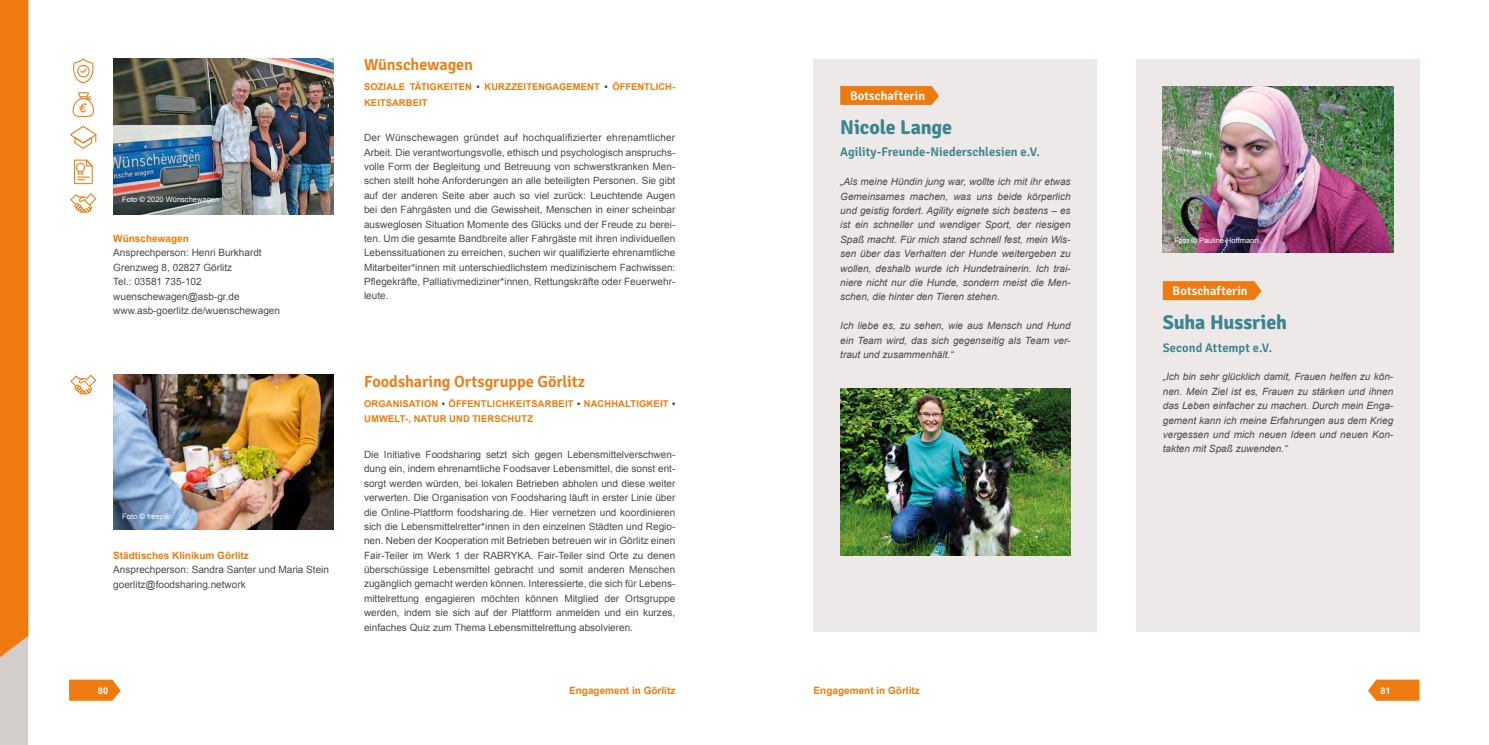
<style>
.page{position:relative;width:1489px;height:745px;background:#fff}
.page>*{position:absolute;margin:0;border:0;box-sizing:border-box;transform-origin:0 0}
.t1{font:700 20px "Signika";letter-spacing:-.005em;color:#3c848d}
.t2{font:600 16.25px "Signika";letter-spacing:-.005em;color:#ef7b10}
.t3{font:600 12.5px "Signika";letter-spacing:.005em;color:#3c848d}
.t4{font:600 12.5px "Signika";letter-spacing:.005em;color:#fff}
.t5{font:10px/14.4px "Arial";color:#4a4a49;text-align:justify}
.t6{font:italic 10px/14.4px "Arial";color:#4a4a49;text-align:justify}
.t7{font:700 10px "Arial";color:#ef7b10}
.t8{font:700 10px "Arial";color:#ef7b0b}
.t9{font:700 9.38px/15px "Arial";letter-spacing:.01em;color:#ef7b0b}
.t10{font:700 9.25px "Arial";color:#fff}
.t11{font:7.5px "Arial";color:#fff}
.s1{color:#4a4a49}
</style>
<div class="page">
<svg style="left:1368px;top:679px;width:51px;height:21px"></svg>
<svg style="left:69px;top:679px;width:52px;height:21px"></svg>
<div style="left:0;top:617px;width:28px;height:127px;background:#d3cecb"></div>
<div style="left:0;top:0;width:28px;height:658px;background:#ef7b10"></div>
<img style="left:113px;top:58px;width:220px;height:156px">
<svg style="left:73px;top:58px;width:21px;height:25px"></svg>
<svg style="left:73px;top:92px;width:21px;height:25px"></svg>
<svg style="left:70px;top:126px;width:26px;height:23px"></svg>
<svg style="left:74px;top:159px;width:19px;height:25px"></svg>
<svg style="left:70px;top:193px;width:26px;height:20px"></svg>
<div style="left:1136px;top:58px;width:283px;height:573px;background:#ece9e8"></div>
<svg style="left:1162px;top:281px;width:99px;height:19px;background:#ee801a"></svg>
<img style="left:1162px;top:86px;width:231px;height:166px">
<div style="left:813px;top:58px;width:284px;height:573px;background:#ece9e8"></div>
<svg style="left:840px;top:86px;width:99px;height:19px;background:#ee7f19"></svg>
<img style="left:840px;top:388px;width:230px;height:167px">
<img style="left:113px;top:374px;width:220px;height:155px">
<svg style="left:70px;top:374px;width:26px;height:20px"></svg>
<p class="t11" style="left:122px;top:195px;width:98px">Foto © 2020 Wünschewagen</p>
<p class="t8" style="left:113px;top:232px;width:77px">Wünschewagen</p>
<p class="t5" style="left:113px;top:246px;width:168px;text-align:left">Ansprechperson: Henri Burkhardt<br>Grenzweg 8, 02827 Görlitz<br>Tel.: 03581 735-102 wuenschewagen@asb-gr.de www.asb-goerlitz.de/wuenschewagen</p>
<p class="t11" style="left:122px;top:511px;width:49px">Foto © freepik</p>
<p class="t8" style="left:113px;top:548px;width:137px">Städtisches Klinikum Görlitz</p>
<p class="t5" style="left:113px;top:562px;width:217px">Ansprechperson: Sandra Santer und Maria Stein goerlitz@foodsharing.network</p>
<h2 class="t2" style="left:364px;top:55px;width:110px">Wünschewagen</h2>
<p class="t9" style="left:364px;top:80px;width:313px">SOZIALE TÄTIGKEITEN <span class="s1">•</span> KURZZEITENGAGEMENT <span class="s1">•</span> ÖFFENTLICH-<br>KEITSARBEIT</p>
<p class="t5" style="left:364px;top:130px;width:313px">Der Wünschewagen gründet auf hochqualifizierter ehrenamtlicher Arbeit. Die verantwortungsvolle, ethisch und psychologisch anspruchs&shy;volle Form der Begleitung und Betreuung von schwerstkranken Men&shy;schen stellt hohe Anforderungen an alle beteiligten Personen. Sie gibt auf der anderen Seite aber auch so viel zurück: Leuchtende Augen bei den Fahrgästen und die Gewissheit, Menschen in einer scheinbar ausweglosen Situation Momente des Glücks und der Freude zu berei&shy;ten. Um die gesamte Bandbreite aller Fahrgäste mit ihren individuellen Lebenssituationen zu erreichen, suchen wir qualifizierte ehrenamtliche Mitarbeiter*innen mit unterschiedlichstem medizinischem Fachwissen:<br>Pflegekräfte, Palliativmediziner*innen, Rettungskräfte oder Feuerwehr&shy;leute.</p>
<h2 class="t2" style="left:364px;top:371px;width:222px">Foodsharing Ortsgruppe Görlitz</h2>
<p class="t9" style="left:364px;top:396px;width:313px">ORGANISATION <span class="s1">•</span> ÖFFENTLICHKEITSARBEIT <span class="s1">•</span> NACHHALTIGKEIT <span class="s1">•<br></span>UMWELT-, NATUR UND TIERSCHUTZ</p>
<p class="t5" style="left:364px;top:447px;width:313px">Die Initiative Foodsharing setzt sich gegen Lebensmittelverschwen&shy;dung ein, indem ehrenamtliche Foodsaver Lebensmittel, die sonst ent&shy;sorgt werden würden, bei lokalen Betrieben abholen und diese weiter verwerten. Die Organisation von Foodsharing läuft in erster Linie über die Online-Plattform foodsharing.de. Hier vernetzen und koordinieren sich die Lebensmittelretter*innen in den einzelnen Städten und Regio&shy;nen. Neben der Kooperation mit Betrieben betreuen wir in Görlitz einen Fair-Teiler im Werk 1 der RABRYKA. Fair-Teiler sind Orte zu denen überschüssige Lebensmittel gebracht und somit anderen Menschen zugänglich gemacht werden können. Interessierte, die sich für Lebens&shy;mittelrettung engagieren möchten können Mitglied der Ortsgruppe werden, indem sie sich auf der Plattform anmelden und ein kurzes, einfaches Quiz zum Thema Lebensmittelrettung absolvieren.</p>
<p class="t4" style="left:850px;top:88px;width:77px">Botschafterin</p>
<h1 class="t1" style="left:840px;top:115px;width:113px">Nicole Lange</h1>
<p class="t3" style="left:840px;top:145px;width:201px">Agility-Freunde-Niederschlesien e.V.</p>
<p class="t6" style="left:840px;top:174px;width:232px">„Als meine Hündin jung war, wollte ich mit ihr etwas Gemeinsames machen, was uns beide körperlich und geistig fordert. Agility eignete sich bestens – es ist ein schneller und wendiger Sport, der riesigen Spaß macht. Für mich stand schnell fest, mein Wis&shy;sen über das Verhalten der Hunde weitergeben zu wollen, deshalb wurde ich Hundetrainerin. Ich trai&shy;niere nicht nur die Hunde, sondern meist die Men&shy;schen, die hinter den Tieren stehen.</p>
<p class="t6" style="left:840px;top:318px;width:232px">Ich liebe es, zu sehen, wie aus Mensch und Hund ein Team wird, das sich gegenseitig als Team ver&shy;traut und zusammenhält.“</p>
<p class="t11" style="left:1174px;top:235px;width:86px">Foto © Pauline Hoffmann</p>
<p class="t4" style="left:1172px;top:283px;width:77px">Botschafterin</p>
<h1 class="t1" style="left:1162px;top:310px;width:126px">Suha Hussrieh</h1>
<p class="t3" style="left:1162px;top:340px;width:111px">Second Attempt e.V.</p>
<p class="t6" style="left:1162px;top:369px;width:232px">„Ich bin sehr glücklich damit, Frauen helfen zu kön&shy;nen. Mein Ziel ist es, Frauen zu stärken und ihnen das Leben einfacher zu machen. Durch mein Enga&shy;gement kann ich meine Erfahrungen aus dem Krieg vergessen und mich neuen Ideen und neuen Kon&shy;takten mit Spaß zuwenden.“</p>
<p class="t10" style="left:98px;top:683px;width:12px">80</p>
<p class="t7" style="left:569px;top:683px;width:108px">Engagement in Görlitz</p>
<p class="t7" style="left:813px;top:683px;width:108px">Engagement in Görlitz</p>
<p class="t10" style="left:1380px;top:683px;width:12px">81</p>
</div>
